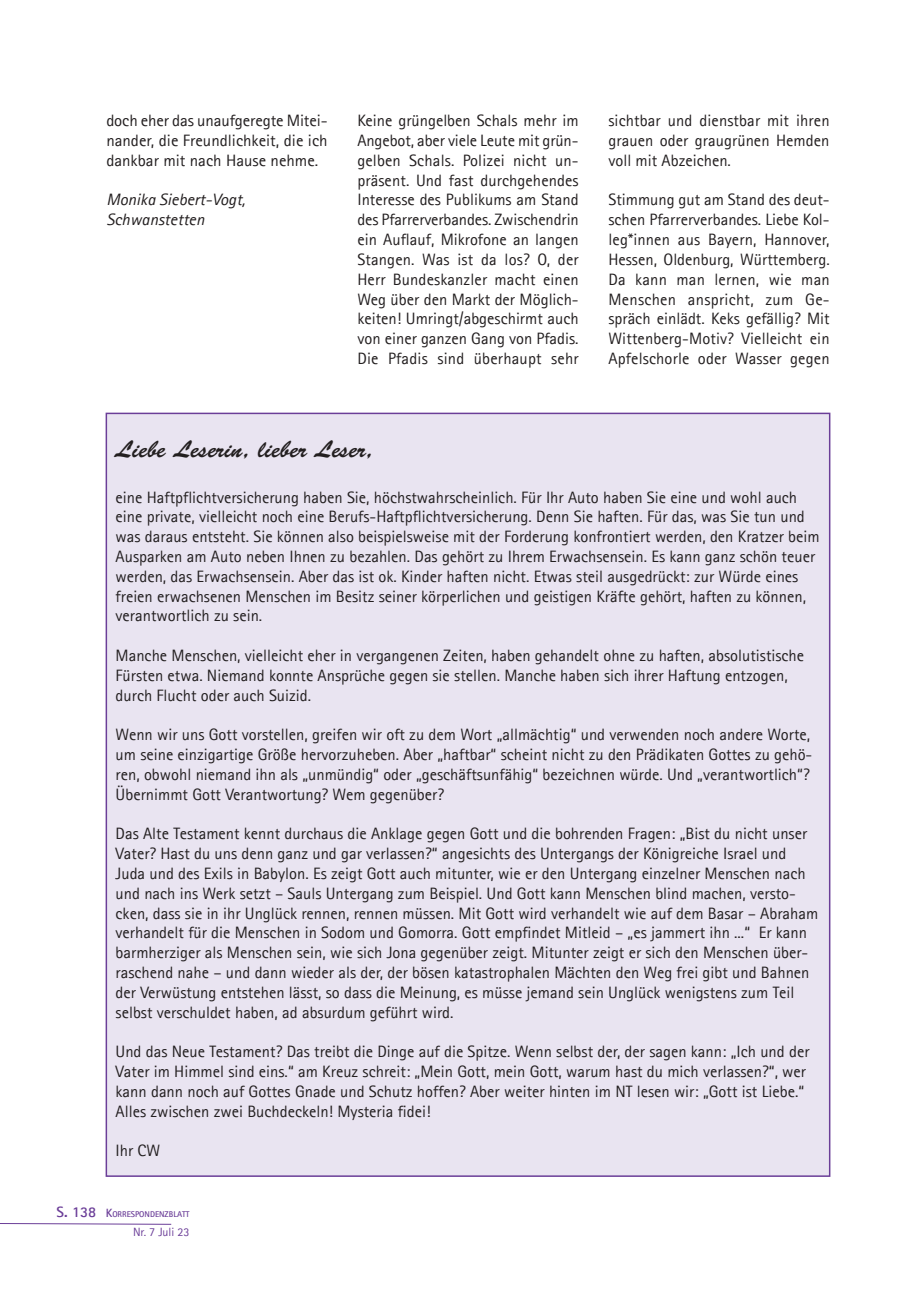
<style>
.page{position:relative;width:919px;height:1289px;background:#fff}
.page>*{position:absolute;margin:0;border:0;box-sizing:border-box;transform-origin:0 0}
.t1{font:24px "Brush Script Std";color:#231f20}
.t2{font:16.5px/19.8px "Agfa Rotis Sans Serif";color:#231f20}
.t3{font:italic 16.5px/19.8px "Agfa Rotis Sans Serif";color:#231f20}
.t4{font:12px "Agfa Rotis Sans Serif";color:#6b3e98}
.t5{font:700 8.4px "Agfa Rotis Sans Serif";color:#6b3e98}
.s1{font-size:15px}
.s2{font-size:12px}
</style>
<div class="page">
<svg style="left:0;top:1223px;width:171px;height:1px"></svg>
<div style="left:106px;top:413px;width:723px;height:763px;background:#e9e4f1"></div>
<p class="t2" style="left:106px;top:111px;width:223px;text-align:justify">doch eher das unaufgeregte Mitei&shy;nander, die Freundlichkeit, die ich dankbar mit nach Hause nehme.</p>
<p class="t3" style="left:106px;top:190px;width:140px">Monika Siebert-Vogt,<br>Schwanstetten</p>
<p class="t2" style="left:357px;top:111px;width:223px;text-align:justify">Keine grüngelben Schals mehr im Angebot, aber viele Leute mit grün&shy;gelben Schals. Polizei nicht un&shy;präsent. Und fast durchgehendes Interesse des Publikums am Stand des Pfarrerverbandes. Zwischendrin ein Auflauf, Mikrofone an langen Stangen. Was ist da los? O, der Herr Bundeskanzler macht einen Weg über den Markt der Möglich&shy;keiten! Umringt/abgeschirmt auch von einer ganzen Gang von Pfadis.<br>Die Pfadis sind überhaupt sehr</p>
<p class="t2" style="left:608px;top:111px;width:223px;text-align:justify">sichtbar und dienstbar mit ihren grauen oder graugrünen Hemden voll mit Abzeichen.</p>
<p class="t2" style="left:608px;top:190px;width:223px;text-align:justify">Stimmung gut am Stand des deut&shy;schen Pfarrerverbandes. Liebe Kol&shy;leg*innen aus Bayern, Hannover, Hessen, Oldenburg, Württemberg.<br>Da kann man lernen, wie man Menschen anspricht, zum Ge&shy;spräch einlädt. Keks gefällig? Mit Wittenberg-Motiv? Vielleicht ein Apfelschorle oder Wasser gegen</p>
<h1 class="t1" style="left:116px;top:435px;width:259px">Liebe Leserin, lieber Leser,</h1>
<p class="t2" style="left:116px;top:487px;width:705px">eine Haftpflichtversicherung haben Sie, höchstwahrscheinlich. Für Ihr Auto haben Sie eine und wohl auch eine private, vielleicht noch eine Berufs-Haftpflichtversicherung. Denn Sie haften. Für das, was Sie tun und was daraus entsteht. Sie können also beispielsweise mit der Forderung konfrontiert werden, den Kratzer beim Ausparken am Auto neben Ihnen zu bezahlen. Das gehört zu Ihrem Erwachsensein. Es kann ganz schön teuer werden, das Erwachsensein. Aber das ist ok. Kinder haften nicht. Etwas steil ausgedrückt: zur Würde eines freien erwachsenen Menschen im Besitz seiner körperlichen und geistigen Kräfte gehört, haften zu können, verantwortlich zu sein.</p>
<p class="t2" style="left:116px;top:645px;width:690px">Manche Menschen, vielleicht eher in vergangenen Zeiten, haben gehandelt ohne zu haften, absolutistische<br>Fürsten etwa. Niemand konnte Ansprüche gegen sie stellen. Manche haben sich ihrer Haftung entzogen, durch Flucht oder auch Suizid.</p>
<p class="t2" style="left:116px;top:724px;width:698px">Wenn wir uns Gott vorstellen, greifen wir oft zu dem Wort „allmächtig“ und verwenden noch andere Worte, um seine einzigartige Größe hervorzuheben. Aber „haftbar“ scheint nicht zu den Prädikaten Gottes zu gehö&shy;ren, obwohl niemand ihn als „unmündig“ oder „geschäftsunfähig“ bezeichnen würde. Und „verantwortlich“?<br>Übernimmt Gott Verantwortung? Wem gegenüber?</p>
<p class="t2" style="left:116px;top:823px;width:704px">Das Alte Testament kennt durchaus die Anklage gegen Gott und die bohrenden Fragen: „Bist du nicht unser Vater? Hast du uns denn ganz und gar verlassen?“ angesichts des Untergangs der Königreiche Israel und Juda und des Exils in Babylon. Es zeigt Gott auch mitunter, wie er den Untergang einzelner Menschen nach und nach ins Werk setzt – Sauls Untergang zum Beispiel. Und Gott kann Menschen blind machen, versto&shy;cken, dass sie in ihr Unglück rennen, rennen müssen. Mit Gott wird verhandelt wie auf dem Basar – Abraham verhandelt für die Menschen in Sodom und Gomorra. Gott empfindet Mitleid – „es jammert ihn ...“ Er kann barmherziger als Menschen sein, wie sich Jona gegenüber zeigt. Mitunter zeigt er sich den Menschen über&shy;raschend nahe – und dann wieder als der, der bösen katastrophalen Mächten den Weg frei gibt und Bahnen der Verwüstung entstehen lässt, so dass die Meinung, es müsse jemand sein Unglück wenigstens zum Teil selbst verschuldet haben, ad absurdum geführt wird.</p>
<p class="t2" style="left:116px;top:1041px;width:695px">Und das Neue Testament? Das treibt die Dinge auf die Spitze. Wenn selbst der, der sagen kann: „Ich und der Vater im Himmel sind eins.“ am Kreuz schreit: „Mein Gott, mein Gott, warum hast du mich verlassen?“, wer kann dann noch auf Gottes Gnade und Schutz hoffen? Aber weiter hinten im NT lesen wir: „Gott ist Liebe.“ Alles zwischen zwei Buchdeckeln! Mysteria fidei!</p>
<p class="t2" style="left:116px;top:1140px;width:46px">Ihr CW</p>
<p class="t5" style="left:57px;top:1208px;width:134px"><span class="s1">S. 138</span> <span class="s2">K</span>ORRESPONDENZBLATT</p>
<p class="t4" style="left:133px;top:1224px;width:58px">Nr. 7 Juli 23</p>
</div>
